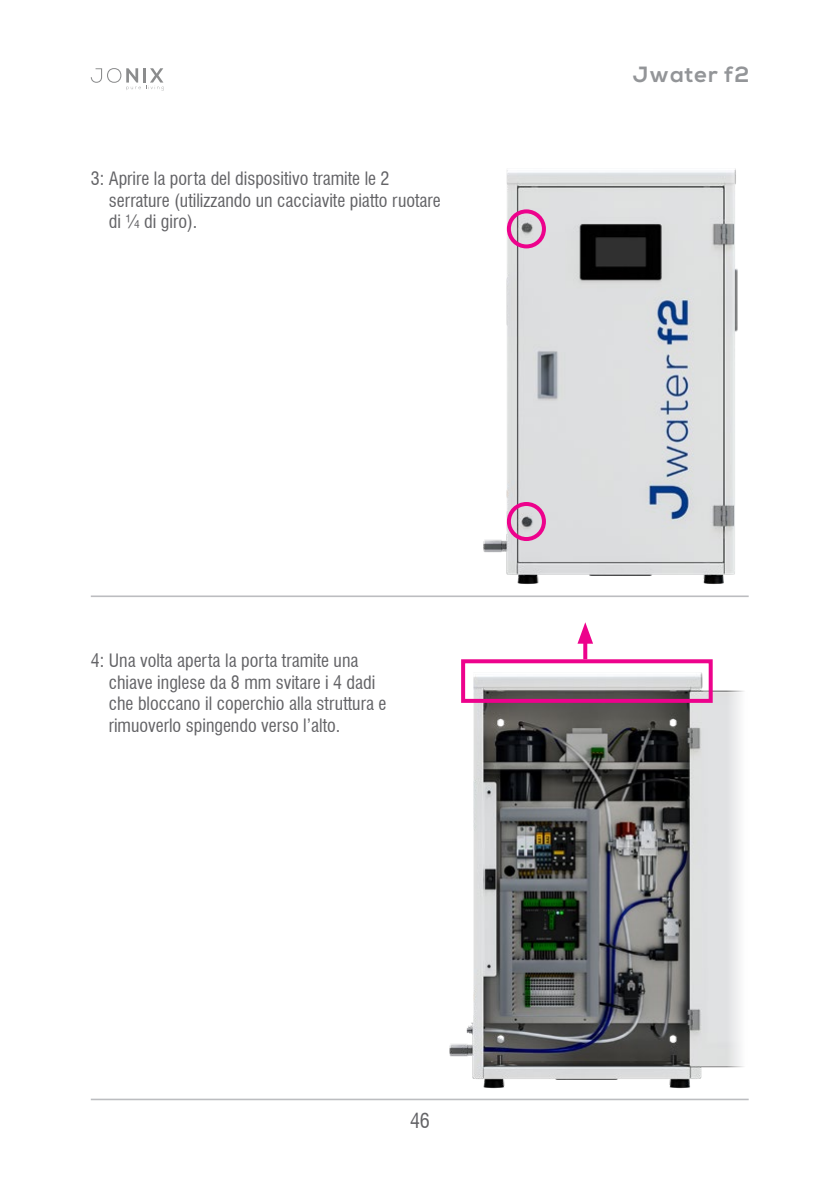
<style>
.page{position:relative;width:840px;height:1191px;background:#fff}
.page>*{position:absolute;margin:0;border:0;box-sizing:border-box;transform-origin:0 0}
.t1{font:700 22px "Nexa";letter-spacing:.05em;color:#939598}
.t2{font:condensed 20px "Swiss 721 BT";color:#636366}
.t3{font:condensed 18px/21.6px "Swiss 721 BT";color:#636366}
</style>
<div class="page">
<svg style="left:91px;top:68px;width:73px;height:23px"></svg>
<img style="left:483px;top:168px;width:255px;height:416px">
<img style="left:449px;top:666px;width:295px;height:423px">
<hr style="left:91px;top:595px;width:657px;height:2px;background:#bcbdc0">
<hr style="left:91px;top:1098px;width:657px;height:2px;background:#bcbdc0">
<svg style="left:583px;top:643px;width:4px;height:16px"></svg>
<svg style="left:577px;top:622px;width:15px;height:21px"></svg>
<div style="left:461px;top:659px;width:251px;height:44px;border:4px solid #ed028c"></div>
<div style="left:506px;top:209px;width:39px;height:39px;border:4px solid #ed028c;border-radius:50%"></div>
<div style="left:506px;top:502px;width:39px;height:39px;border:4px solid #ed028c;border-radius:50%"></div>
<p class="t3" style="left:109px;top:168px;width:333px;text-indent:-18px">3: Aprire la porta del dispositivo tramite le 2 serrature (utilizzando un cacciavite piatto ruotare di ¼ di giro).</p>
<p class="t3" style="left:109px;top:650px;width:279px;text-indent:-18px">4: Una volta aperta la porta tramite una chiave inglese da 8 mm svitare i 4 dadi che bloccano il coperchio alla struttura e rimuoverlo spingendo verso l’alto.</p>
<p class="t2" style="left:410px;top:1108px;width:21px">46</p>
<p class="t1" style="left:632px;top:61px;width:118px">Jwater f2</p>
</div>
